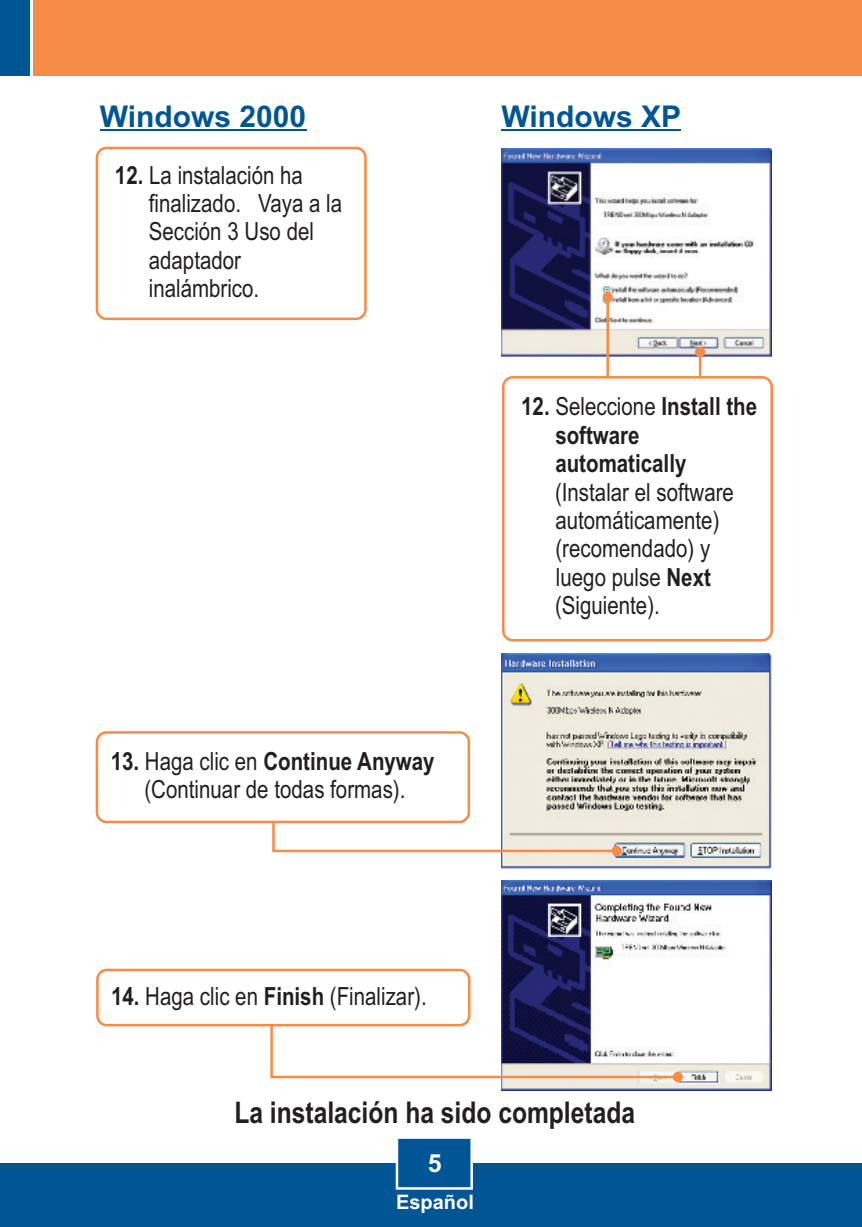
<style>
.page{position:relative;width:862px;height:1227px;background:#fff}
.page>*{position:absolute;margin:0;border:0;box-sizing:border-box;transform-origin:0 0}
.t1{font:700 30px "Arial Narrow";color:#231f20}
.t2{font:700 30px "Arial";color:#005595}
.t3{font:25px/28.2px "Arial Narrow";color:#231f20}
.t4{font:700 25px/28.5px "Arial Narrow";color:#231f20}
.t5{font:700 25px "Arial";color:#fff}
.t6{font:700 20px "Arial";color:#fff}
.s1{font-weight:700}
.s2{font-weight:400}
</style>
<div class="page">
<div style="left:0;top:1163px;width:862px;height:64px;background:#005595"></div>
<div style="left:33px;top:0;width:829px;height:76px;background:#f68c45"></div>
<div style="left:0;top:0;width:30px;height:76px;background:#005595"></div>
<svg style="left:395px;top:1138px;width:78px;height:52px"></svg>
<img style="left:502px;top:880px;width:270px;height:210px">
<svg style="left:270px;top:994px;width:413px;height:88px"></svg>
<img style="left:502px;top:653px;width:270px;height:215px">
<svg style="left:272px;top:799px;width:350px;height:57px"></svg>
<div style="left:96px;top:731px;width:374px;height:92px;background:#fff;border:3px solid #f68c45;border-radius:9px"></div>
<img style="left:501px;top:148px;width:270px;height:209px">
<div style="left:96px;top:147px;width:271px;height:173px;background:#fff;border:3px solid #f68c45;border-radius:9px"></div>
<svg style="left:695px;top:347px;width:10px;height:29px"></svg>
<svg style="left:603px;top:292px;width:10px;height:84px"></svg>
<div style="left:502px;top:376px;width:271px;height:265px;background:#fff;border:3px solid #f68c45;border-radius:9px"></div>
<div style="left:96px;top:968px;width:374px;height:58px;background:#fff;border:3px solid #f68c45;border-radius:9px"></div>
<hr style="left:100px;top:130px;width:206px;height:1px;background:#005595">
<hr style="left:501px;top:130px;width:180px;height:1px;background:#005595">
<p class="t2" style="left:100px;top:105px;width:208px">Windows 2000</p>
<p class="t2" style="left:501px;top:105px;width:181px">Windows XP</p>
<p class="t3" style="left:149px;top:163px;width:195px;text-indent:-34px"><span class="s1">12.</span> La instalación ha finalizado. Vaya a la<br>Sección 3 Uso del adaptador inalámbrico.</p>
<p class="t3" style="left:111px;top:749px;width:325px;text-align:center"><span class="s1">13.</span> Haga clic en <span class="s1">Continue Anyway </span>(Continuar de todas formas).</p>
<p class="t3" style="left:111px;top:984px;width:317px"><span class="s1">14.</span> Haga clic en <span class="s1">Finish</span> (Finalizar).</p>
<p class="t4" style="left:555px;top:394px;width:203px;text-indent:-34px">12. <span class="s2">Seleccione</span> Install the software automatically</p>
<p class="t3" style="left:555px;top:480px;width:180px">(Instalar el software automáticamente) (recomendado) y luego pulse <span class="s1">Next </span>(Siguiente).</p>
<p class="t1" style="left:234px;top:1100px;width:402px">La instalación ha sido completada</p>
<p class="t5" style="left:428px;top:1153px;width:15px">5</p>
<p class="t6" style="left:396px;top:1195px;width:79px">Español</p>
</div>
